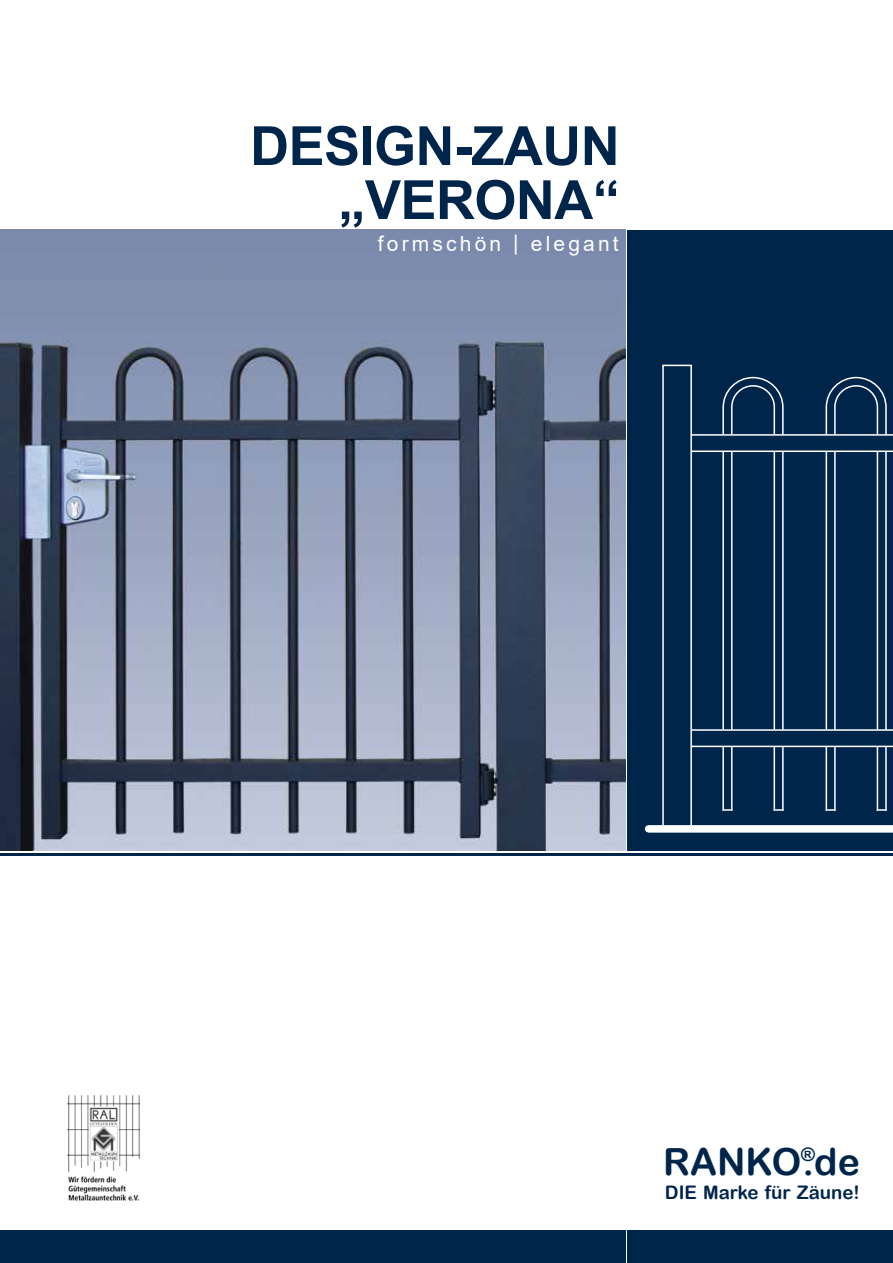
<style>
.page{position:relative;width:893px;height:1263px;background:#fff}
.page>*{position:absolute;margin:0;border:0;box-sizing:border-box;transform-origin:0 0}
.t1{font:700 54px/54px "Arial";letter-spacing:-.01em;color:#00254b;text-align:right}
.t2{font:37.35px "Arial Rounded MT Bold";color:#00254b}
.t3{font:21px "Arial";letter-spacing:.15em;color:#fff}
.t4{font:18.75px "Arial Rounded MT Bold";color:#00254b}
</style>
<div class="page">
<img style="left:0;top:230px;width:625px;height:620px">
<div style="left:0;top:1230px;width:625px;height:33px;background:#00254b"></div>
<div style="left:627px;top:1230px;width:266px;height:33px;background:#00254b"></div>
<div style="left:627px;top:230px;width:266px;height:620px;background:#00254b"></div>
<svg style="left:692px;top:376px;width:201px;height:435px"></svg>
<div style="left:662px;top:365px;width:30px;height:464px;background:#00254b;border:2px solid #fff"></div>
<div style="left:649px;top:825px;width:244px;height:8px;background:#fff"></div>
<hr style="left:0;top:853px;width:893px;height:2px;background:#00254b">
<img style="left:68px;top:1095px;width:71px;height:105px">
<p class="t1" style="left:250px;top:120px;width:371px">DESIGN-ZAUN „VERONA“</p>
<p class="t3" style="left:378px;top:229px;width:242px">formschön | elegant</p>
<p class="t2" style="left:663px;top:1140px;width:198px">RANKO<sup>®</sup>.de</p>
<p class="t4" style="left:665px;top:1181px;width:196px">DIE Marke für Zäune!</p>
</div>
